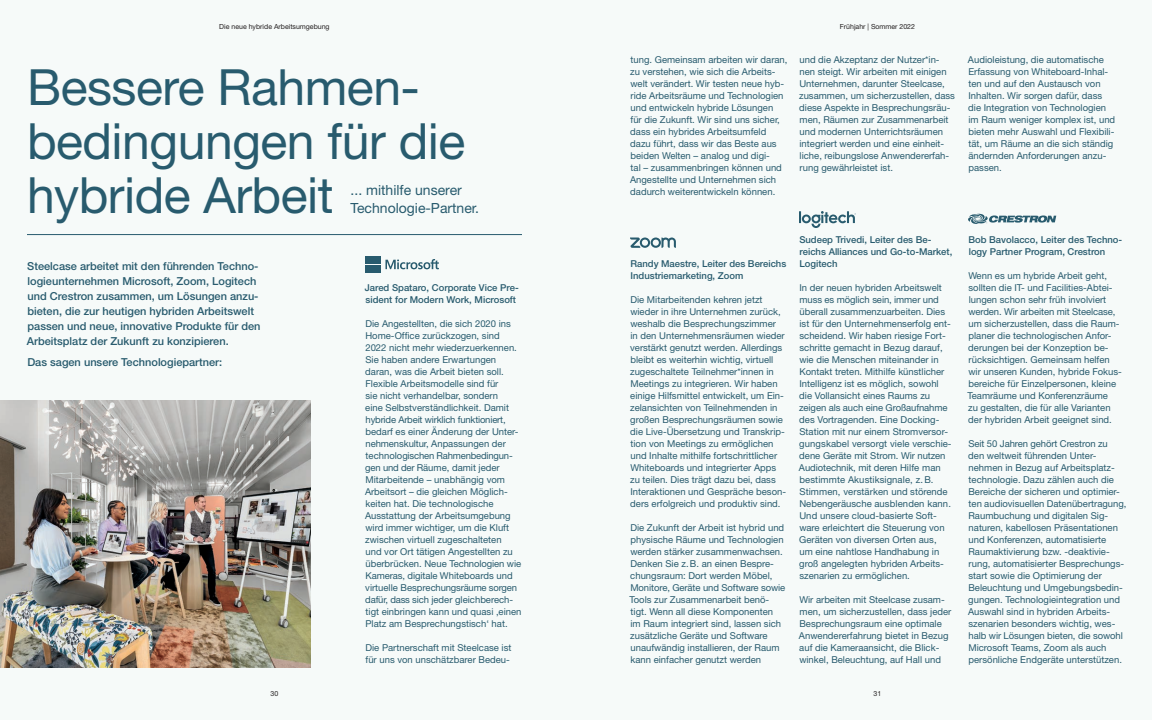
<style>
.page{position:relative;width:1152px;height:720px;background:#f6faf9}
.page>*{position:absolute;margin:0;border:0;box-sizing:border-box;transform-origin:0 0}
.t1{font:50px/54px "Helvetica Neue LT Pro";letter-spacing:-.01em;color:#285b6e}
.t2{font:14px/18px "Helvetica Neue LT Pro";color:#285b6e}
.t3{font:500 11px/15px "Helvetica Neue LT Pro";color:#285b6e}
.t4{font:9.5px/12px "Helvetica Neue LT Pro";color:#285b6e}
.t5{font:500 9.5px/12px "Helvetica Neue LT Pro";color:#285b6e}
.t6{font:7px "Helvetica Neue LT Pro";color:#231f20}
</style>
<div class="page">
<svg style="left:385px;top:259px;width:54px;height:10px"></svg>
<div style="left:365px;top:257px;width:7px;height:7px;background:#285b6e"></div>
<div style="left:373px;top:257px;width:8px;height:7px;background:#285b6e"></div>
<div style="left:365px;top:265px;width:7px;height:7px;background:#285b6e"></div>
<div style="left:373px;top:265px;width:8px;height:7px;background:#285b6e"></div>
<svg style="left:968px;top:213px;width:88px;height:11px"></svg>
<svg style="left:630px;top:237px;width:46px;height:11px"></svg>
<svg style="left:799px;top:211px;width:57px;height:17px"></svg>
<hr style="left:27px;top:234px;width:495px;height:1px;background:#285b6e">
<img style="left:0;top:400px;width:311px;height:267px">
<p class="t6" style="left:219px;top:23px;width:112px">Die neue hybride Arbeitsumgebung</p>
<h1 class="t1" style="left:27px;top:59px;width:440px">Bessere Rahmen&shy;bedingungen für die hybride Arbeit</h1>
<h2 class="t2" style="left:351px;top:181px;width:130px">... mithilfe unserer<br>Technologie-Partner.</h2>
<p class="t3" style="left:27px;top:258px;width:235px">Steelcase arbeitet mit den führenden Techno&shy;logieunternehmen Microsoft, Zoom, Logitech und Crestron zusammen, um Lösungen anzu&shy;bieten, die zur heutigen hybriden Arbeitswelt passen und neue, innovative Produkte für den Arbeitsplatz der Zukunft zu konzipieren.</p>
<p class="t3" style="left:27px;top:354px;width:196px">Das sagen unsere Technologiepartner:</p>
<p class="t6" style="left:271px;top:689px;width:9px">30</p>
<p class="t5" style="left:365px;top:282px;width:155px">Jared Spataro, Corporate Vice Pre&shy;sident for Modern Work, Microsoft</p>
<p class="t4" style="left:365px;top:317px;width:158px">Die Angestellten, die sich 2020 ins Home-Office zurückzogen, sind 2022 nicht mehr wiederzuerkennen.<br>Sie haben andere Erwartungen daran, was die Arbeit bieten soll.<br>Flexible Arbeitsmodelle sind für<br>sie nicht verhandelbar, sondern<br>eine Selbstverständlichkeit. Damit hybride Arbeit wirklich funktioniert, bedarf es einer Änderung der Unter&shy;nehmenskultur, Anpassungen der technologischen Rahmenbedingun&shy;gen und der Räume, damit jeder Mitarbeitende – unabhängig vom Arbeitsort – die gleichen Möglich&shy;keiten hat. Die technologische Ausstattung der Arbeitsumgebung wird immer wichtiger, um die Kluft zwischen virtuell zugeschalteten<br>und vor Ort tätigen Angestellten zu überbrücken. Neue Technologien wie Kameras, digitale Whiteboards und virtuelle Besprechungsräume sorgen dafür, dass sich jeder gleichberech&shy;tigt einbringen kann und quasi ‚einen Platz am Besprechungstisch‘ hat.</p>
<p class="t4" style="left:365px;top:641px;width:148px">Die Partnerschaft mit Steelcase ist für uns von unschätzbarer Bedeu-</p>
<p class="t4" style="left:630px;top:53px;width:159px">tung. Gemeinsam arbeiten wir daran, zu verstehen, wie sich die Arbeits&shy;welt verändert. Wir testen neue hyb&shy;ride Arbeitsräume und Technologien und entwickeln hybride Lösungen<br>für die Zukunft. Wir sind uns sicher, dass ein hybrides Arbeitsumfeld dazu führt, dass wir das Beste aus beiden Welten – analog und digi-<br>tal – zusammenbringen können und Angestellte und Unternehmen sich dadurch weiterentwickeln können.</p>
<p class="t6" style="left:840px;top:23px;width:77px">Frühjahr | Sommer 2022</p>
<p class="t4" style="left:799px;top:53px;width:157px">und die Akzeptanz der Nutzer*in&shy;nen steigt. Wir arbeiten mit einigen Unternehmen, darunter Steelcase, zusammen, um sicherzustellen, dass diese Aspekte in Besprechungsräu&shy;men, Räumen zur Zusammenarbeit und modernen Unterrichtsräumen integriert werden und eine einheit&shy;liche, reibungslose Anwendererfah&shy;rung gewährleistet ist.</p>
<p class="t4" style="left:968px;top:53px;width:149px">Audioleistung, die automatische<br>Erfassung von Whiteboard-Inhal&shy;ten und auf den Austausch von<br>Inhalten. Wir sorgen dafür, dass die Integration von Technologien im Raum weniger komplex ist, und bieten mehr Auswahl und Flexibili&shy;tät, um Räume an die sich ständig ändernden Anforderungen anzu&shy;passen.</p>
<p class="t5" style="left:630px;top:258px;width:157px">Randy Maestre, Leiter des Bereichs<br>Industriemarketing, Zoom</p>
<p class="t4" style="left:630px;top:293px;width:157px">Die Mitarbeitenden kehren jetzt wieder in ihre Unternehmen zurück, weshalb die Besprechungszimmer<br>in den Unternehmensräumen wieder verstärkt genutzt werden. Allerdings bleibt es weiterhin wichtig, virtuell zugeschaltete Teilnehmer*innen in Meetings zu integrieren. Wir haben einige Hilfsmittel entwickelt, um Ein&shy;zelansichten von Teilnehmenden in großen Besprechungsräumen sowie die Live-Übersetzung und Transkrip&shy;tion von Meetings zu ermöglichen und Inhalte mithilfe fortschrittlicher Whiteboards und integrierter Apps zu teilen. Dies trägt dazu bei, dass Interaktionen und Gespräche beson&shy;ders erfolgreich und produktiv sind.</p>
<p class="t4" style="left:629px;top:521px;width:157px">Die Zukunft der Arbeit ist hybrid und physische Räume und Technologien werden stärker zusammenwachsen.<br>Denken Sie z.B. an einen Bespre&shy;chungsraum: Dort werden Möbel, Monitore, Geräte und Software sowie Tools zur Zusammenarbeit benö&shy;tigt. Wenn all diese Komponenten<br>im Raum integriert sind, lassen sich zusätzliche Geräte und Software unaufwändig installieren, der Raum kann einfacher genutzt werden</p>
<p class="t5" style="left:799px;top:234px;width:155px">Sudeep Trivedi, Leiter des Be&shy;reichs Alliances und Go-to-Market,<br>Logitech</p>
<p class="t4" style="left:799px;top:281px;width:154px">In der neuen hybriden Arbeitswelt muss es möglich sein, immer und überall zusammenzuarbeiten. Dies ist für den Unternehmenserfolg ent&shy;scheidend. Wir haben riesige Fort&shy;schritte gemacht in Bezug darauf, wie die Menschen miteinander in Kontakt treten. Mithilfe künstlicher Intelligenz ist es möglich, sowohl die Vollansicht eines Raums zu zeigen als auch eine Großaufnahme des Vortragenden. Eine Docking-Station mit nur einem Stromversor&shy;gungskabel versorgt viele verschie&shy;dene Geräte mit Strom. Wir nutzen Audiotechnik, mit deren Hilfe man bestimmte Akustiksignale, z.B.<br>Stimmen, verstärken und störende Nebengeräusche ausblenden kann.<br>Und unsere cloud-basierte Soft&shy;ware erleichtert die Steuerung von Geräten von diversen Orten aus, um eine nahtlose Handhabung in groß angelegten hybriden Arbeits&shy;szenarien zu ermöglichen.</p>
<p class="t4" style="left:799px;top:593px;width:154px">Wir arbeiten mit Steelcase zusam&shy;men, um sicherzustellen, dass jeder Besprechungsraum eine optimale Anwendererfahrung bietet in Bezug auf die Kameraansicht, die Blick&shy;winkel, Beleuchtung, auf Hall und</p>
<p class="t6" style="left:874px;top:689px;width:9px">31</p>
<p class="t5" style="left:968px;top:234px;width:155px">Bob Bavolacco, Leiter des Techno&shy;logy Partner Program, Crestron</p>
<p class="t4" style="left:967px;top:269px;width:156px">Wenn es um hybride Arbeit geht, sollten die IT- und Facilities-Abtei&shy;lungen schon sehr früh involviert werden. Wir arbeiten mit Steelcase, um sicherzustellen, dass die Raum&shy;planer die technologischen Anfor&shy;derungen bei der Konzeption be&shy;rücksichtigen. Gemeinsam helfen wir unseren Kunden, hybride Fokus&shy;bereiche für Einzelpersonen, kleine Teamräume und Konferenzräume<br>zu gestalten, die für alle Varianten der hybriden Arbeit geeignet sind.</p>
<p class="t4" style="left:968px;top:437px;width:160px">Seit 50 Jahren gehört Crestron zu<br>den weltweit führenden Unter&shy;nehmen in Bezug auf Arbeitsplatz&shy;technologie. Dazu zählen auch die Bereiche der sicheren und optimier&shy;ten audiovisuellen Datenübertragung, Raumbuchung und digitalen Sig&shy;naturen, kabellosen Präsentationen und Konferenzen, automatisierte Raumaktivierung bzw. -deaktivie&shy;rung, automatisierter Besprechungs&shy;start sowie die Optimierung der Beleuchtung und Umgebungsbedin&shy;gungen. Technologieintegration und Auswahl sind in hybriden Arbeits&shy;szenarien besonders wichtig, wes&shy;halb wir Lösungen bieten, die sowohl Microsoft Teams, Zoom als auch persönliche Endgeräte unterstützen.</p>
</div>
